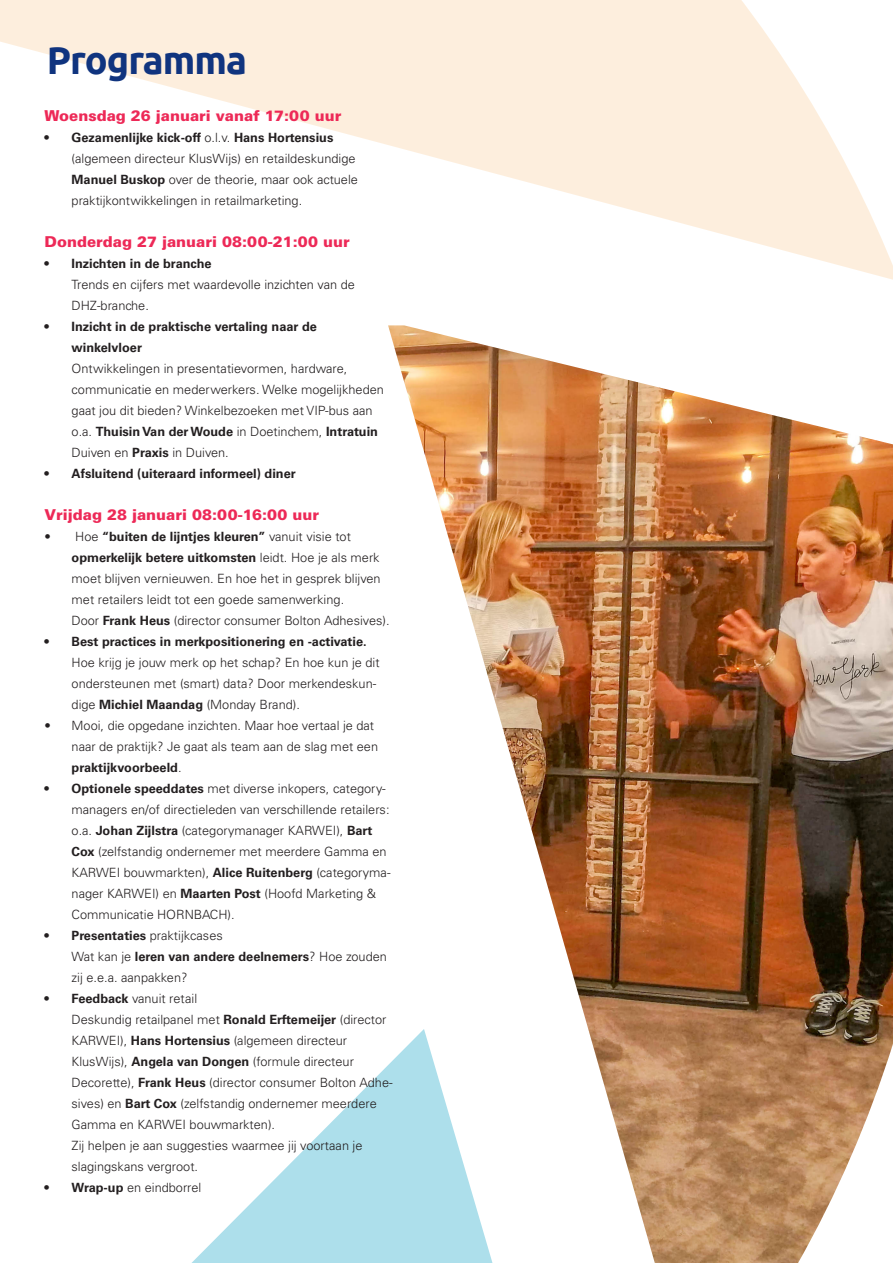
<style>
.page{position:relative;width:893px;height:1263px;background:#fff}
.page>*{position:absolute;margin:0;border:0;box-sizing:border-box;transform-origin:0 0}
.t1{font:700 39px "Ubuntu";letter-spacing:-.025em;color:#10347f}
.t2{font:900 15px "Univers LT Std";color:#ed2957}
.t3{font:300 12.75px/21px "Univers LT Std";color:#231f20}
.t4{font:700 12.75px/21px "Univers LT Std";color:#231f20}
.s1{font-weight:700}
</style>
<div class="page">
<svg style="left:0;top:0;width:893px;height:280px"></svg>
<svg style="left:191px;top:1066px;width:196px;height:197px"></svg>
<img style="left:388px;top:325px;width:505px;height:938px">
<h1 class="t1" style="left:47px;top:45px;width:202px">Programma</h1>
<p class="t2" style="left:45px;top:110px;width:298px">Woensdag 26 januari vanaf 17:00 uur</p>
<p class="t3" style="left:72px;top:128px;width:288px;text-indent:-27px"><span class="s1">• Gezamenlijke kick-off</span> o.l.v. <span class="s1">Hans Hortensius </span>(algemeen directeur KlusWijs) en retaildeskundige <span class="s1">Manuel Buskop</span> over de theorie, maar ook actuele praktijkontwikkelingen in retailmarketing.</p>
<p class="t2" style="left:45px;top:236px;width:307px">Donderdag 27 januari 08:00-21:00 uur</p>
<p class="t4" style="left:45px;top:254px;width:168px">• Inzichten in de branche</p>
<p class="t3" style="left:72px;top:275px;width:285px">Trends en cijfers met waardevolle inzichten van de<br>DHZ-branche.</p>
<p class="t4" style="left:72px;top:317px;width:247px;text-indent:-27px">• Inzicht in de praktische vertaling naar de winkelvloer</p>
<p class="t3" style="left:72px;top:359px;width:314px">Ontwikkelingen in presentatievormen, hardware, communicatie en mederwerkers. Welke mogelijkheden gaat jou dit bieden? Winkelbezoeken met VIP-bus aan o.a. <span class="s1">Thuisin Van der Woude</span> in Doetinchem, <span class="s1">Intratuin </span>Duiven en <span class="s1">Praxis</span> in Duiven.</p>
<p class="t4" style="left:45px;top:464px;width:253px">• Afsluitend (uiteraard informeel) diner</p>
<p class="t2" style="left:45px;top:509px;width:276px">Vrijdag 28 januari 08:00-16:00 uur</p>
<p class="t3" style="left:72px;top:527px;width:319px;text-indent:-27px">• Hoe <span class="s1">“buiten de lijntjes kleuren”</span> vanuit visie tot <span class="s1">opmerkelijk betere uitkomsten</span> leidt. Hoe je als merk moet blijven vernieuwen. En hoe het in gesprek blijven met retailers leidt tot een goede samenwerking.<br>Door <span class="s1">Frank Heus</span> (director consumer Bolton Adhesives).</p>
<p class="t4" style="left:45px;top:632px;width:324px">• Best practices in merkpositionering en -activatie.</p>
<p class="t3" style="left:72px;top:653px;width:310px">Hoe krijg je jouw merk op het schap? En hoe kun je dit ondersteunen met (smart) data? Door merkendeskun&shy;dige <span class="s1">Michiel Maandag</span> (Monday Brand).</p>
<p class="t3" style="left:72px;top:716px;width:308px;text-indent:-27px">• Mooi, die opgedane inzichten. Maar hoe vertaal je dat naar de praktijk? Je gaat als team aan de slag met een <span class="s1">praktijkvoorbeeld</span>.</p>
<p class="t3" style="left:72px;top:779px;width:320px;text-indent:-27px"><span class="s1">• Optionele speeddates</span> met diverse inkopers, category&shy;managers en/of directieleden van verschillende retailers: o.a. <span class="s1">Johan Zijlstra</span> (categorymanager KARWEI), <span class="s1">Bart Cox</span> (zelfstandig ondernemer met meerdere Gamma en KARWEI bouwmarkten), <span class="s1">Alice Ruitenberg</span> (categoryma&shy;nager KARWEI) en <span class="s1">Maarten Post</span> (Hoofd Marketing &amp; Communicatie HORNBACH).</p>
<p class="t3" style="left:72px;top:926px;width:317px;text-indent:-27px"><span class="s1">• Presentaties</span> praktijkcases<br>Wat kan je <span class="s1">leren van andere deelnemers</span>? Hoe zouden zij e.e.a. aanpakken?</p>
<p class="t3" style="left:72px;top:989px;width:323px;text-indent:-27px"><span class="s1">• Feedback</span> vanuit retail<br>Deskundig retailpanel met <span class="s1">Ronald Erftemeijer</span> (director KARWEI), <span class="s1">Hans Hortensius</span> (algemeen directeur KlusWijs), <span class="s1">Angela van Dongen</span> (formule directeur Decorette), <span class="s1">Frank Heus</span> (director consumer Bolton Adhe&shy;sives) en <span class="s1">Bart Cox</span> (zelfstandig ondernemer meerdere Gamma en KARWEI bouwmarkten).<br>Zij helpen je aan suggesties waarmee jij voortaan je slagingskans vergroot.</p>
<p class="t3" style="left:45px;top:1178px;width:158px"><span class="s1">• Wrap-up</span> en eindborrel</p>
</div>
